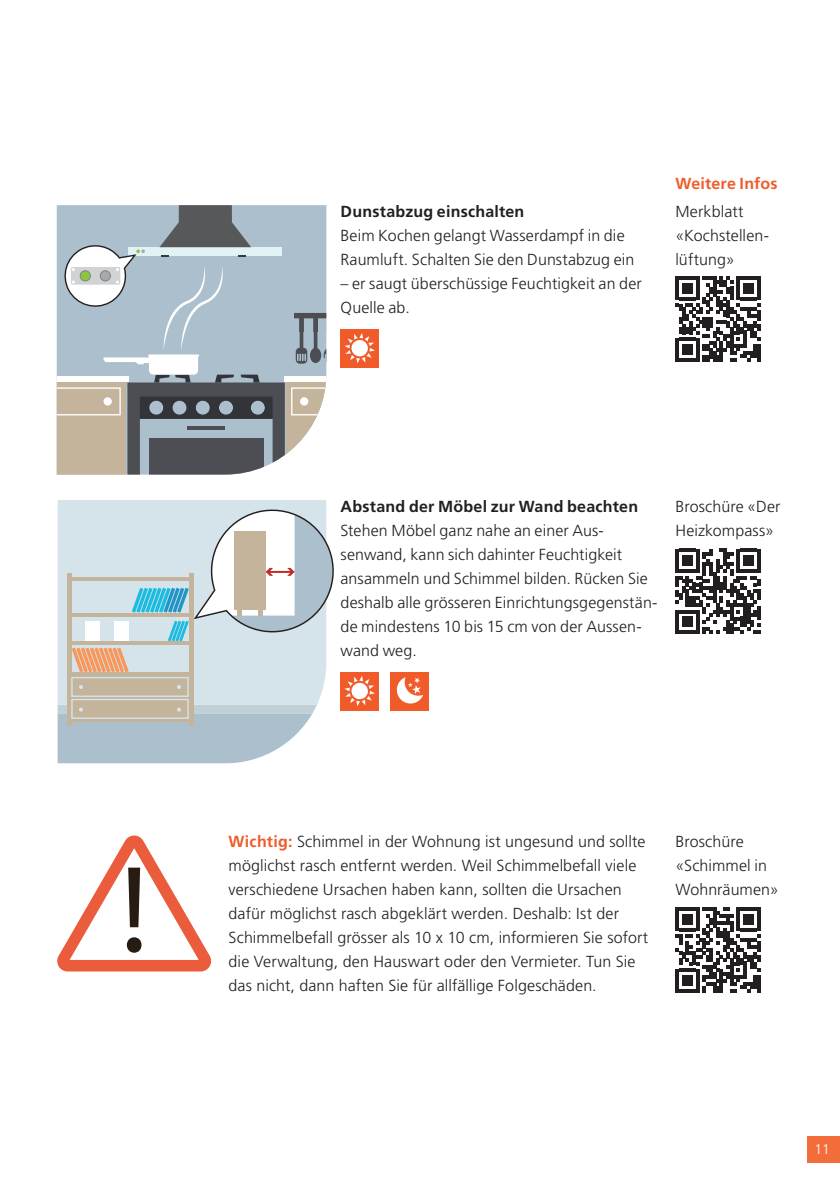
<style>
.page{position:relative;width:840px;height:1191px;background:#fff}
.page>*{position:absolute;margin:0;border:0;box-sizing:border-box;transform-origin:0 0}
.Fliesstext{font:300 16px/24px "Frutiger LT Std";letter-spacing:.005em;color:#231f20}
.Tabelle{font:300 16px/24px "Frutiger LT Std";letter-spacing:.005em;color:#231f20}
.Fliesstext_fett{font:700 16px "Frutiger LT Std";letter-spacing:.015em;color:#231f20}
.Fliesstext_fett-2{font:700 16px "Frutiger LT Std";letter-spacing:.01em;color:#f15b2a}
.t1{font:300 14px "Frutiger LT Std";color:#fff}
.s1{font-weight:700;color:#f15b2a}
</style>
<div class="page">
<div style="left:285px;top:205px;width:41px;height:250px;background:#abbfcc"></div>
<svg style="left:294px;top:313px;width:32px;height:51px;background:#838f98"></svg>
<div style="left:285px;top:376px;width:41px;height:6px;background:#fff"></div>
<svg style="left:286px;top:382px;width:40px;height:73px;fill:#c3b49b"></svg>
<svg style="left:291px;top:387px;width:35px;height:28px"></svg>
<div style="left:300px;top:397px;width:8px;height:8px;background:#fff;border-radius:50%"></div>
<svg style="left:57px;top:205px;width:228px;height:269px;background:#9fa9af"></svg>
<div style="left:100px;top:271px;width:10px;height:10px;background:#a8a9ad;border-radius:50%"></div>
<div style="left:100px;top:270px;width:11px;height:11px;border:1px solid #808285;border-radius:50%"></div>
<div style="left:80px;top:271px;width:10px;height:10px;background:#8bc63e;border-radius:50%"></div>
<div style="left:80px;top:270px;width:11px;height:11px;border:1px solid #808285;border-radius:50%"></div>
<div style="left:340px;top:329px;width:38px;height:38px;background:#f15b2a"></div>
<svg style="left:344px;top:333px;width:31px;height:30px"></svg>
<svg style="left:675px;top:276px;width:85px;height:85px"></svg>
<hr style="left:756px;top:344px;width:4px;height:17px;background:#231f20">
<div style="left:58px;top:500px;width:268px;height:204px;background:#d5e4ea"></div>
<hr style="left:67px;top:573px;width:4px;height:152px;background:#c3b49b">
<hr style="left:189px;top:573px;width:4px;height:152px;background:#c3b49b">
<hr style="left:70px;top:613px;width:120px;height:3px;background:#c3b49b">
<hr style="left:70px;top:641px;width:120px;height:4px;background:#c3b49b">
<hr style="left:70px;top:577px;width:120px;height:4px;background:#c3b49b">
<svg style="left:58px;top:647px;width:259px;height:116px;background:#c5cccc"></svg>
<div style="left:85px;top:621px;width:14px;height:20px;background:#fff"></div>
<div style="left:114px;top:621px;width:14px;height:20px;background:#fff"></div>
<svg style="left:132px;top:502px;width:201px;height:139px"></svg>
<div style="left:340px;top:672px;width:38px;height:38px;background:#f15b2a"></div>
<svg style="left:344px;top:676px;width:31px;height:30px"></svg>
<div style="left:390px;top:672px;width:38px;height:38px;background:#f15b2a"></div>
<svg style="left:396px;top:677px;width:27px;height:27px"></svg>
<svg style="left:675px;top:549px;width:85px;height:85px"></svg>
<svg style="left:57px;top:835px;width:154px;height:136px"></svg>
<svg style="left:675px;top:907px;width:85px;height:85px"></svg>
<hr style="left:756px;top:975px;width:4px;height:17px;background:#231f20">
<div style="left:807px;top:1136px;width:32px;height:26px;background:#f26d39"></div>
<p class="Fliesstext_fett" style="left:340px;top:202px;width:185px">Dunstabzug einschalten</p>
<p class="Fliesstext" style="left:340px;top:224px;width:295px">Beim Kochen gelangt Wasserdampf in die<br>Raumluft. Schalten Sie den Dunstabzug ein</p>
<p class="Fliesstext" style="left:340px;top:272px;width:302px">– er saugt überschüssige Feuchtigkeit an der<br>Quelle ab.</p>
<p class="Fliesstext_fett-2" style="left:675px;top:174px;width:104px">Weitere Infos</p>
<p class="Fliesstext" style="left:675px;top:200px;width:70px">Merkblatt</p>
<p class="Fliesstext" style="left:675px;top:224px;width:94px">«Kochstellen&shy;lüftung»</p>
<p class="Fliesstext_fett" style="left:340px;top:497px;width:299px">Abstand der Möbel zur Wand beachten</p>
<p class="Fliesstext" style="left:340px;top:519px;width:318px">Stehen Möbel ganz nahe an einer Aus&shy;senwand, kann sich dahinter Feuchtigkeit ansammeln und Schimmel bilden. Rücken Sie deshalb alle grösseren Einrichtungsgegenstän&shy;de mindestens 10 bis 15 cm von der Aussen&shy;wand weg.</p>
<p class="Fliesstext" style="left:675px;top:495px;width:107px">Broschüre «Der<br>Heizkompass»</p>
<p class="Tabelle" style="left:228px;top:829px;width:421px"><span class="s1">Wichtig:</span> Schimmel in der Wohnung ist ungesund und sollte möglichst rasch entfernt werden. Weil Schimmelbefall viele verschiedene Ursachen haben kann, sollten die Ursachen dafür möglichst rasch abgeklärt werden. Deshalb: Ist der Schimmelbefall grösser als 10 x 10 cm, informieren Sie sofort die Verwaltung, den Hauswart oder den Vermieter. Tun Sie das nicht, dann haften Sie für allfällige Folgeschäden.</p>
<p class="Fliesstext" style="left:675px;top:829px;width:105px">Broschüre «Schimmel in<br>Wohnräumen»</p>
<p class="t1" style="left:814px;top:1141px;width:17px">11</p>
</div>
